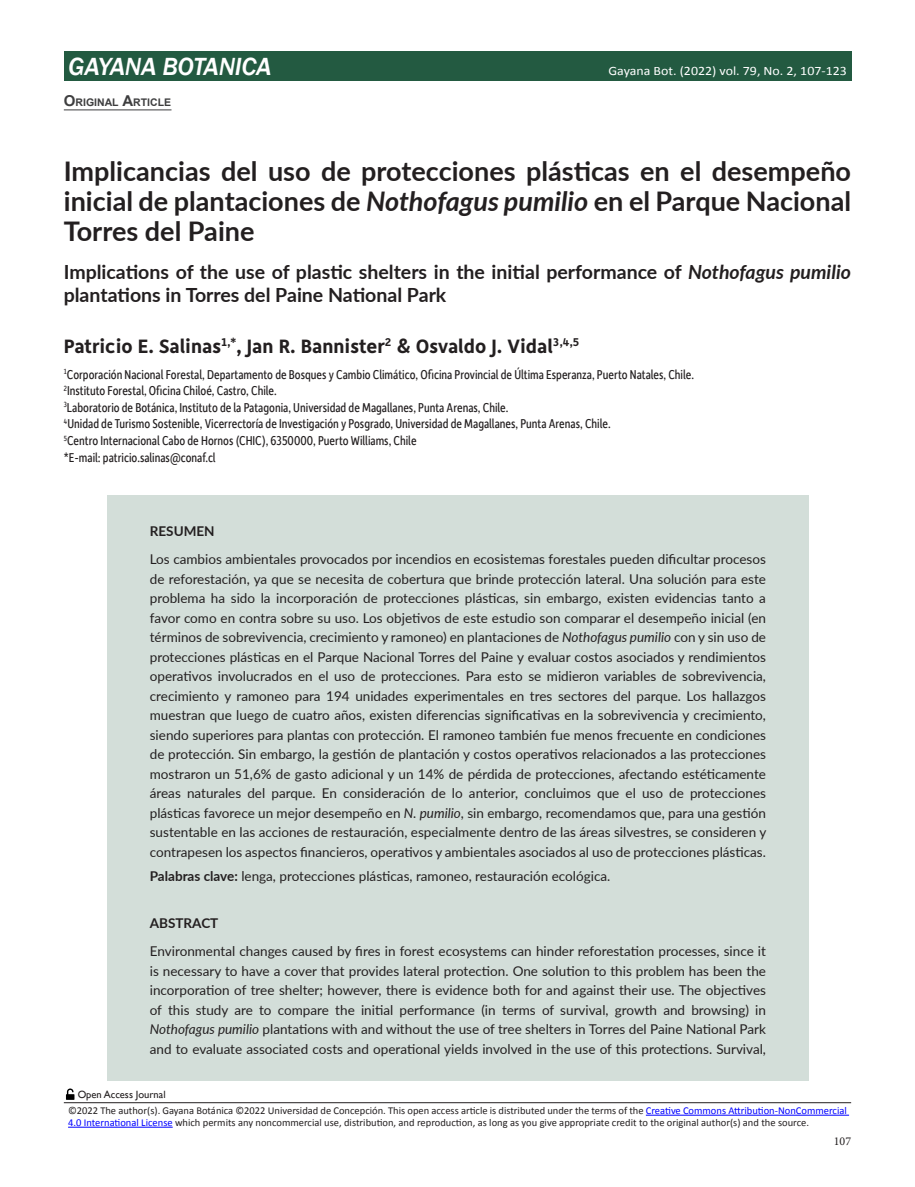
<style>
.page{position:relative;width:915px;height:1187px;background:#fff}
.page>*{position:absolute;margin:0;border:0;box-sizing:border-box;transform-origin:0 0}
.t1{font:700 27px/30px "Lato";color:#231f20;text-align:justify}
.t2{font:italic 500 25.5px "Franklin Gothic";letter-spacing:-.015em;color:#fff}
.t3{font:700 19.5px/22.5px "Lato";color:#231f20}
.t4{font:700 19.5px "Depot";color:#231f20}
.Normal_wrd_7{font:13.5px/19.5px "Lato";color:#231f20;text-align:justify}
.Normal_wrd_7-2{font:13.5px "Depot New Condensed";color:#231f20}
.Normal_wrd_7-3{font:700 13.5px "Lato";color:#231f20}
.t5{font:12.9px "Calibri";color:#fff;scale:1.08 1}
.t6{font:12px "Minion Pro";color:#231f20}
.t7{font:10.5px/12px "Calibri";color:#231f20}
.t8{font:10.5px "Gill Sans";color:#231f20}
.t9{font:700 10.5px "Arial";color:#3e3e3f}
.s1{font-size:15px}
.s2{font-style:italic}
.s3{font-weight:700}
.s4{color:#00f}
</style>
<div class="page">
<hr style="left:64px;top:1102px;width:786px;height:1px;background:#231f20">
<hr style="left:645px;top:1114px;width:203px;height:1px;background:#00f">
<hr style="left:68px;top:1126px;width:105px;height:1px;background:#00f">
<svg style="left:66px;top:1088px;width:8px;height:11px"></svg>
<div style="left:64px;top:51px;width:786px;height:30px;background:#235a41"></div>
<div style="left:107px;top:494px;width:701px;height:586px;background:#d3ded9"></div>
<hr style="left:64px;top:109px;width:107px;height:1px;background:#3e3e3f">
<h2 class="t2" style="left:68px;top:50px;width:205px">GAYANA BOTANICA</h2>
<p class="t9" style="left:64px;top:95px;width:109px"><span class="s1">O</span>RIGINAL <span class="s1">A</span>RTICLE</p>
<p class="t5" style="left:608px;top:62px;width:222px">Gayana Bot. (2022) vol. 79, No. 2, 107-123</p>
<p class="t1" style="left:64px;top:155px;width:788px">Implicancias del uso de protecciones plásticas en el desempeño inicial de plantaciones de <span class="s2">Nothofagus pumilio</span> en el Parque Nacional Torres del Paine</p>
<p class="t3" style="left:64px;top:260px;width:788px">Implications of the use of plastic shelters in the initial performance of <span class="s2">Nothofagus pumilio </span>plantations in Torres del Paine National Park</p>
<p class="t4" style="left:64px;top:333px;width:517px">Patricio E. Salinas<sup>1,*</sup>, Jan R. Bannister<sup>2</sup> &amp; Osvaldo J. Vidal<sup>3,4,5</sup></p>
<p class="Normal_wrd_7-2" style="left:64px;top:365px;width:631px"><sup>1</sup>Corporación Nacional Forestal, Departamento de Bosques y Cambio Climático, Oficina Provincial de Última Esperanza, Puerto Natales, Chile.</p>
<p class="Normal_wrd_7-2" style="left:64px;top:382px;width:214px"><sup>2</sup>Instituto Forestal, Oficina Chiloé, Castro, Chile.</p>
<p class="Normal_wrd_7-2" style="left:64px;top:398px;width:446px"><sup>3</sup>Laboratorio de Botánica, Instituto de la Patagonia, Universidad de Magallanes, Punta Arenas, Chile.</p>
<p class="Normal_wrd_7-2" style="left:64px;top:415px;width:548px"><sup>4</sup>Unidad de Turismo Sostenible, Vicerrectoría de Investigación y Posgrado, Universidad de Magallanes, Punta Arenas, Chile.</p>
<p class="Normal_wrd_7-2" style="left:64px;top:431px;width:354px"><sup>5</sup>Centro Internacional Cabo de Hornos (CHIC), 6350000, Puerto Williams, Chile</p>
<p class="Normal_wrd_7-2" style="left:64px;top:448px;width:153px">*E-mail: patricio.salinas@conaf.cl</p>
<p class="Normal_wrd_7-3" style="left:150px;top:521px;width:66px">RESUMEN</p>
<p class="Normal_wrd_7" style="left:150px;top:549px;width:617px">Los cambios ambientales provocados por incendios en ecosistemas forestales pueden dificultar procesos de reforestación, ya que se necesita de cobertura que brinde protección lateral. Una solución para este problema ha sido la incorporación de protecciones plásticas, sin embargo, existen evidencias tanto a favor como en contra sobre su uso. Los objetivos de este estudio son comparar el desempeño inicial (en términos de sobrevivencia, crecimiento y ramoneo) en plantaciones de <span class="s2">Nothofagus pumilio</span> con y sin uso de protecciones plásticas en el Parque Nacional Torres del Paine y evaluar costos asociados y rendimientos operativos involucrados en el uso de protecciones. Para esto se midieron variables de sobrevivencia, crecimiento y ramoneo para 194 unidades experimentales en tres sectores del parque. Los hallazgos muestran que luego de cuatro años, existen diferencias significativas en la sobrevivencia y crecimiento, siendo superiores para plantas con protección. El ramoneo también fue menos frecuente en condiciones de protección. Sin embargo, la gestión de plantación y costos operativos relacionados a las protecciones mostraron un 51,6% de gasto adicional y un 14% de pérdida de protecciones, afectando estéticamente áreas naturales del parque. En consideración de lo anterior, concluimos que el uso de protecciones plásticas favorece un mejor desempeño en <span class="s2">N. pumilio</span>, sin embargo, recomendamos que, para una gestión sustentable en las acciones de restauración, especialmente dentro de las áreas silvestres, se consideren y contrapesen los aspectos financieros, operativos y ambientales asociados al uso de protecciones plásticas.</p>
<p class="Normal_wrd_7" style="left:150px;top:865px;width:462px"><span class="s3">Palabras clave:</span> lenga, protecciones plásticas, ramoneo, restauración ecológica.</p>
<p class="Normal_wrd_7-3" style="left:150px;top:913px;width:70px">ABSTRACT</p>
<p class="Normal_wrd_7" style="left:150px;top:941px;width:617px">Environmental changes caused by fires in forest ecosystems can hinder reforestation processes, since it is necessary to have a cover that provides lateral protection. One solution to this problem has been the incorporation of tree shelter; however, there is evidence both for and against their use. The objectives of this study are to compare the initial performance (in terms of survival, growth and browsing) in <span class="s2">Nothofagus pumilio</span> plantations with and without the use of tree shelters in Torres del Paine National Park and to evaluate associated costs and operational yields involved in the use of this protections. Survival,</p>
<p class="t8" style="left:78px;top:1087px;width:89px">Open Access Journal</p>
<p class="t7" style="left:68px;top:1103px;width:780px">©2022 The author(s). Gayana Botánica ©2022 Universidad de Concepción. This open access article is distributed under the terms of the <span class="s4">Creative Commons Attribution-NonCommercial<br>4.0 International License</span> which permits any noncommercial use, distribution, and reproduction, as long as you give appropriate credit to the original author(s) and the source.</p>
<p class="t6" style="left:833px;top:1132px;width:19px">107</p>
</div>
